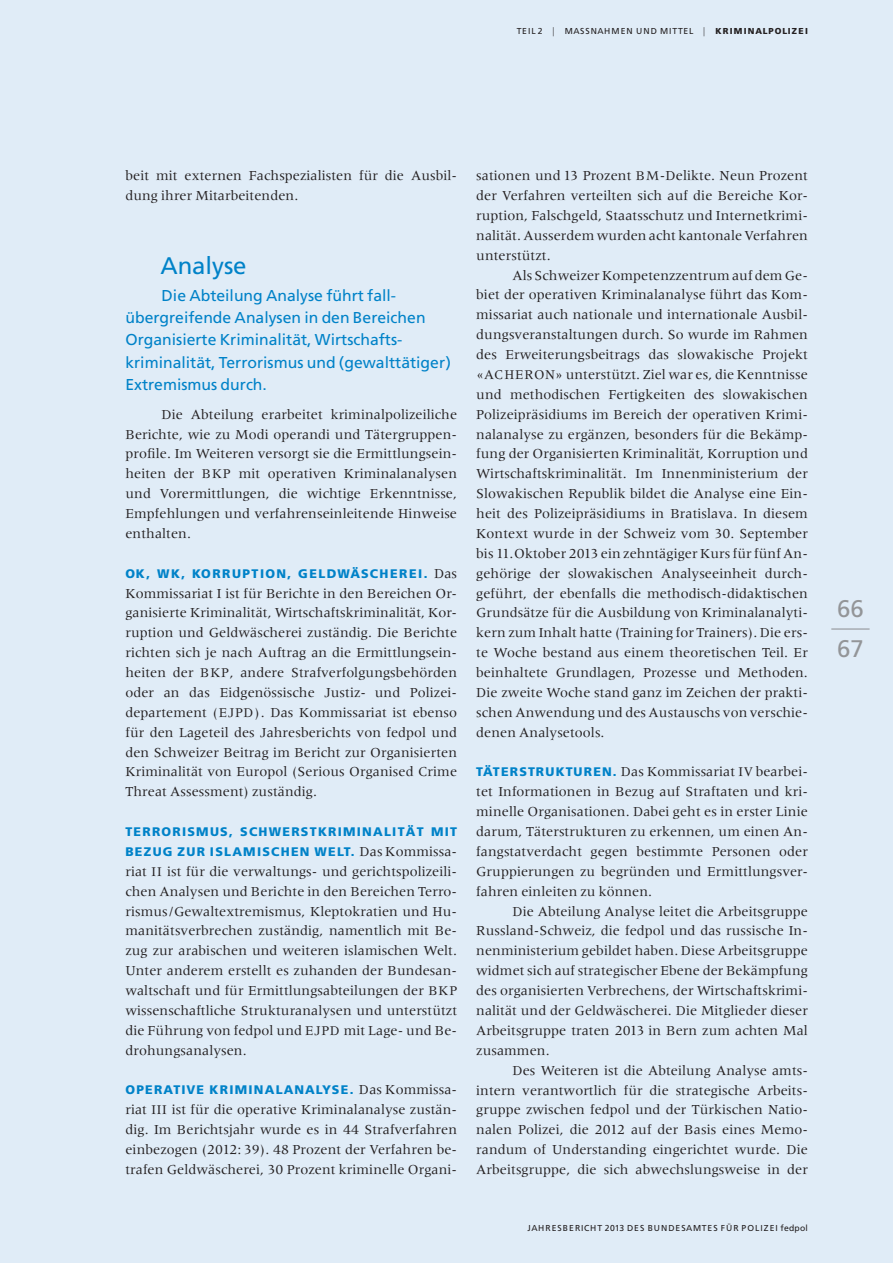
<style>
.page{position:relative;width:893px;height:1263px;background:#e0ecf7}
.page>*{position:absolute;margin:0;border:0;box-sizing:border-box;transform-origin:0 0}
.t1{font:24px "Frutiger";letter-spacing:-.005em;color:#0082c8}
.t2{font:24px/39.8px "Frutiger";color:#939598}
.t3{font:15.75px/22.2px "Frutiger";color:#0082c8}
.t4{font:14.25px/20px "Meridien";letter-spacing:.005em;color:#231f20}
.t5{font:900 12.45px "Frutiger";letter-spacing:.1em;color:#0082c8}
.t6{font:8.7px "Frutiger";letter-spacing:.105em;color:#231f20}
.t7{font:900 8.7px "Frutiger";letter-spacing:.11em;color:#231f20}
.s1{font-weight:300;font-stretch:condensed;font-size:9.15px}
.s2{font-size:13.8px}
.s3{font-family:"Meridien";font-weight:400;font-size:14.25px;color:#231f20}
.s4{font-family:"Frutiger";font-weight:900;font-size:12.45px;color:#0082c8}
</style>
<div class="page">
<hr style="left:831px;top:629px;width:39px;height:1px;background:#8a8c8f">
<p class="t6" style="left:517px;top:26px;width:64px">TEIL2 <span class="s1">|</span> Massnahmen</p>
<p class="t6" style="left:636px;top:26px;width:8px">und</p>
<p class="t6" style="left:660px;top:26px;width:15px">Mittel</p>
<p class="t7" style="left:703px;top:25px;width:48px"><span class="s1">|</span> KRI MINA</p>
<p class="t7" style="left:763px;top:25px;width:31px">LPOLIZEI</p>
<p class="t4" style="left:125px;top:165px;width:333px">beit mit externen Fachspezialisten für die Ausbil&shy;dung ihrer Mitarbeitenden.</p>
<h1 class="t1" style="left:161px;top:251px;width:88px">Analyse</h1>
<p class="t3" style="left:125px;top:284px;width:327px;text-indent:36px">Die Abteilung Analyse führt fall&shy;übergreifende Analysen in den Bereichen Organisierte Kriminalität, Wirtschafts&shy;kriminalität, Terrorismus und (gewalttätiger)<br>Extremismus durch.</p>
<p class="t4" style="left:125px;top:404px;width:333px;text-align:justify;text-indent:36px">Die Abteilung erarbeitet kriminalpolizeiliche Berichte, wie zu Modi operandi und Tätergruppen&shy;profile. Im Weiteren versorgt sie die Ermittlungsein&shy;heiten der <span class="s2">BKP</span> mit operativen Kriminalanalysen und Vorermittlungen, die wichtige Erkenntnisse, Empfehlungen und verfahrenseinleitende Hinweise enthalten.</p>
<p class="t5" style="left:125px;top:566px;width:116px">OK, WK, KORRUPTI</p>
<p class="t5" style="left:265px;top:566px;width:106px">ON, GE LDWÄSCHE</p>
<p class="t5" style="left:399px;top:566px;width:59px">REI . <span class="s3">Das</span></p>
<p class="t4" style="left:125px;top:583px;width:333px">Kommissariat I ist für Berichte in den Bereichen Or&shy;ganisierte Kriminalität, Wirtschaftskriminalität, Kor&shy;ruption und Geldwäscherei zuständig. Die Berichte richten sich je nach Auftrag an die Ermittlungsein&shy;heiten der <span class="s2">BKP</span>, andere Strafverfolgungsbehörden oder an das Eidgenössische Justiz- und Polizei&shy;departement <span class="s2">(EJPD)</span>. Das Kommissariat ist ebenso für den Lageteil des Jahresberichts von fedpol und den Schweizer Beitrag im Bericht zur Organisierten Kriminalität von Europol (Serious Organised Crime Threat Assessment) zuständig.</p>
<p class="t5" style="left:125px;top:824px;width:126px">TERRORISMUS, SCHWE</p>
<p class="t5" style="left:291px;top:824px;width:75px">RSTKRIMINA</p>
<p class="t5" style="left:384px;top:824px;width:68px">LITÄT MIT</p>
<p class="t5" style="left:125px;top:844px;width:20px">BEZUG</p>
<p class="t5" style="left:178px;top:844px;width:89px">ZUR ISLAMISCHEN</p>
<p class="t4" style="left:125px;top:841px;width:333px;text-align:justify;text-indent:189px"><span class="s4">WE LT.</span> Das Kommissa&shy;riat <span class="s2">II</span> ist für die verwaltungs- und gerichtspolizeili&shy;chen Analysen und Berichte in den Bereichen Terro&shy;rismus/Gewaltextremismus, Kleptokratien und Hu&shy;manitätsverbrechen zuständig, namentlich mit Be&shy;zug zur arabischen und weiteren islamischen Welt.<br>Unter anderem erstellt es zuhanden der Bundesan&shy;waltschaft und für Ermittlungsabteilungen der <span class="s2">BKP </span>wissenschaftliche Strukturanalysen und unterstützt die Führung von fedpol und <span class="s2">EJPD</span> mit Lage- und Be&shy;drohungsanalysen.</p>
<p class="t5" style="left:125px;top:1082px;width:47px">OPERATI</p>
<p class="t5" style="left:187px;top:1082px;width:72px">VE KRIMINA</p>
<p class="t5" style="left:276px;top:1082px;width:20px">LANA</p>
<p class="t5" style="left:316px;top:1082px;width:16px">LYSE</p>
<p class="t4" style="left:125px;top:1080px;width:333px;text-align:justify;text-indent:224px"><span class="s4">.</span> Das Kommissa&shy;riat <span class="s2">III</span> ist für die operative Kriminalanalyse zustän&shy;dig. Im Berichtsjahr wurde es in 44 Strafverfahren einbezogen (2012: 39). 48 Prozent der Verfahren be&shy;trafen Geldwäscherei, 30 Prozent kriminelle Organi-</p>
<p class="t4" style="left:476px;top:165px;width:333px">sationen und 13 Prozent <span class="s2">BM</span>-Delikte. Neun Prozent der Verfahren verteilten sich auf die Bereiche Kor&shy;ruption, Falschgeld, Staatsschutz und Internetkrimi&shy;nalität. Ausserdem wurden acht kantonale Verfahren unterstützt.</p>
<p class="t4" style="left:476px;top:265px;width:333px;text-indent:36px">Als Schweizer Kompetenzzentrum auf dem Ge&shy;biet der operativen Kriminalanalyse führt das Kom&shy;missariat auch nationale und internationale Ausbil&shy;dungsveranstaltungen durch. So wurde im Rahmen des Erweiterungsbeitrags das slowakische Projekt «<span class="s2">ACHERON</span>» unterstützt. Ziel war es, die Kenntnisse und methodischen Fertigkeiten des slowakischen Polizeipräsidiums im Bereich der operativen Krimi&shy;nalanalyse zu ergänzen, besonders für die Bekämp&shy;fung der Organisierten Kriminalität, Korruption und Wirtschaftskriminalität. Im Innenministerium der Slowakischen Republik bildet die Analyse eine Ein&shy;heit des Polizeipräsidiums in Bratislava. In diesem Kontext wurde in der Schweiz vom 30. September bis 11. Oktober 2013 ein zehntägiger Kurs für fünf An&shy;gehörige der slowakischen Analyseeinheit durch&shy;geführt, der ebenfalls die methodisch-didaktischen Grundsätze für die Ausbildung von Kriminalanalyti&shy;kern zum Inhalt hatte (Training for Trainers). Die ers&shy;te Woche bestand aus einem theoretischen Teil. Er beinhaltete Grundlagen, Prozesse und Methoden.<br>Die zweite Woche stand ganz im Zeichen der prakti&shy;schen Anwendung und des Austauschs von verschie&shy;denen Analysetools.</p>
<p class="t4" style="left:476px;top:762px;width:333px"><span class="s4">TÄTE RST RU KTU REN .</span> Das Kommissariat <span class="s2">IV</span> bearbei&shy;tet Informationen in Bezug auf Straftaten und kri&shy;minelle Organisationen. Dabei geht es in erster Linie darum, Täterstrukturen zu erkennen, um einen An&shy;fangstatverdacht gegen bestimmte Personen oder Gruppierungen zu begründen und Ermittlungsver&shy;fahren einleiten zu können.</p>
<p class="t4" style="left:476px;top:901px;width:333px;text-align:justify;text-indent:36px">Die Abteilung Analyse leitet die Arbeitsgruppe Russland-Schweiz, die fedpol und das russische In&shy;nenministerium gebildet haben. Diese Arbeitsgruppe widmet sich auf strategischer Ebene der Bekämpfung des organisierten Verbrechens, der Wirtschaftskrimi&shy;nalität und der Geldwäscherei. Die Mitglieder dieser Arbeitsgruppe traten 2013 in Bern zum achten Mal zusammen.</p>
<p class="t4" style="left:476px;top:1060px;width:333px;text-indent:36px">Des Weiteren ist die Abteilung Analyse amts&shy;intern verantwortlich für die strategische Arbeits&shy;gruppe zwischen fedpol und der Türkischen Natio&shy;nalen Polizei, die 2012 auf der Basis eines Memo&shy;randum of Understanding eingerichtet wurde. Die Arbeitsgruppe, die sich abwechslungsweise in der</p>
<p class="t6" style="left:527px;top:1223px;width:282px">JAHRESBERICHT 2013 DES BUNDESAMTES FÜR POLIZEI fedpol</p>
<h1 class="t2" style="left:837px;top:589px;width:28px">66<br>67</h1>
</div>
